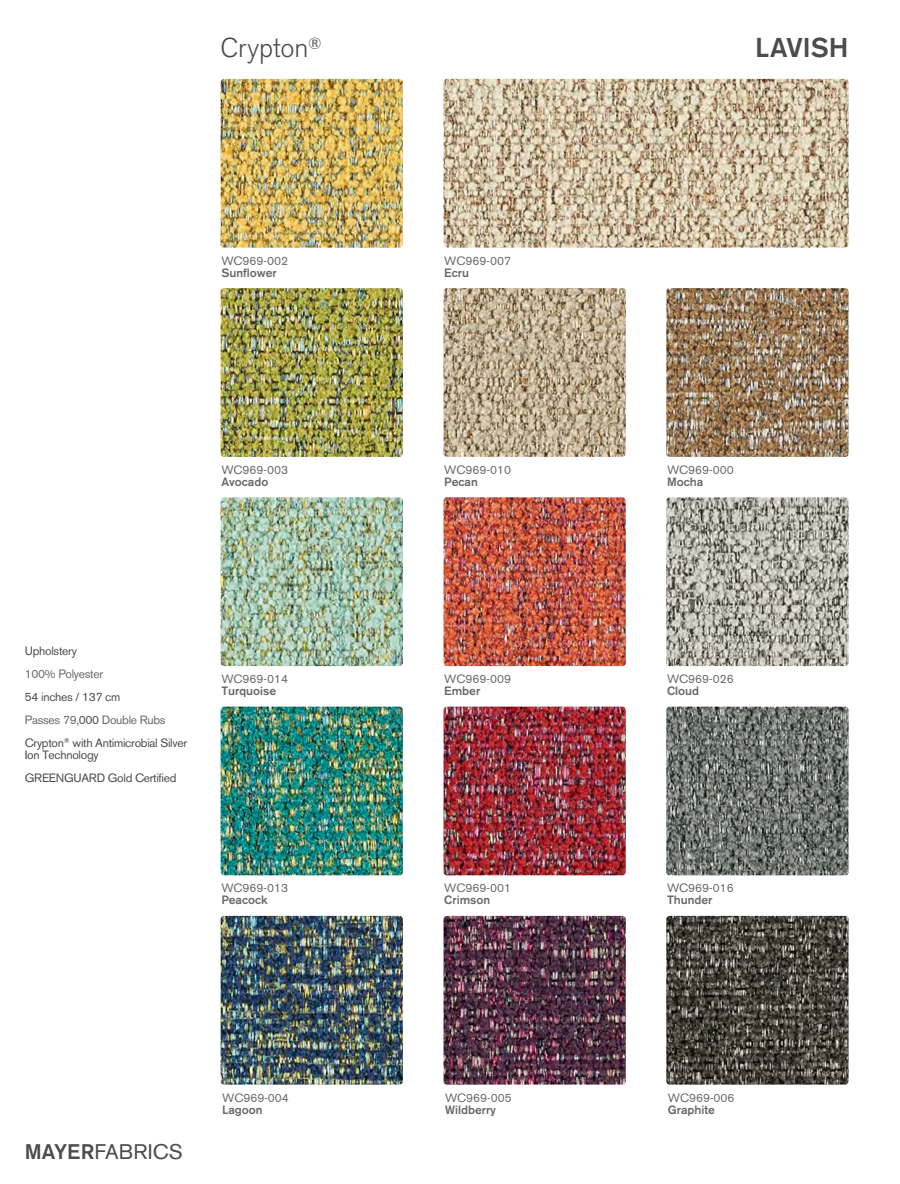
<style>
.page{position:relative;width:900px;height:1184px;background:#fff}
.page>*{position:absolute;margin:0;border:0;box-sizing:border-box;transform-origin:0 0}
.t1{font:300 27px "Akzidenz Grotesk BE";letter-spacing:-.005em;color:#4b4c4d}
.t2{font:500 27px "Akzidenz Grotesk BE";color:#4b4c4d}
.t3{font:21px "Akzidenz Grotesk BE";letter-spacing:.01em;color:#4b4c4d}
.t4{font:12px "Akzidenz Grotesk BE";color:#69696c}
.t5{font:500 12px "Akzidenz Grotesk BE";color:#69696c}
.t6{font:12px/12px "Akzidenz Grotesk BE";letter-spacing:-.025em;color:#4b4c4d}
.t7{font:12px "Akzidenz Grotesk BE";letter-spacing:-.025em;color:#69696c}
.s1{color:#4b4c4d}
.s2{font-weight:500}
</style>
<div class="page">
<img style="left:220px;top:78px;width:629px;height:1007px">
<p class="t1" style="left:221px;top:33px;width:102px">Crypton<sup>®</sup></p>
<p class="t2" style="left:755px;top:31px;width:95px">LAVISH</p>
<p class="t4" style="left:221px;top:253px;width:68px">WC969-002</p>
<p class="t5" style="left:221px;top:265px;width:57px">Sunflower</p>
<p class="t4" style="left:221px;top:462px;width:68px">WC969-003</p>
<p class="t5" style="left:221px;top:474px;width:48px">Avocado</p>
<p class="t6" style="left:25px;top:645px;width:54px">Upholstery</p>
<p class="t7" style="left:25px;top:667px;width:80px">100% Polyester</p>
<p class="t6" style="left:25px;top:691px;width:97px">54 inches / 137 cm</p>
<p class="t7" style="left:25px;top:712px;width:142px">Passes 79<span class="s1">,000</span> Double Rubs</p>
<p class="t6" style="left:25px;top:736px;width:164px">Crypton<sup>®</sup> with Antimicrobial Silver<br>Ion Technology</p>
<p class="t6" style="left:25px;top:771px;width:153px">GREENGUARD Gold Certified</p>
<p class="t4" style="left:221px;top:672px;width:68px">WC969-014</p>
<p class="t5" style="left:221px;top:683px;width:56px">Turquoise</p>
<p class="t4" style="left:221px;top:881px;width:68px">WC969-013</p>
<p class="t5" style="left:221px;top:893px;width:48px">Peacock</p>
<p class="t3" style="left:25px;top:1139px;width:160px"><span class="s2">MAYER</span>FABRICS</p>
<p class="t4" style="left:222px;top:1091px;width:68px">WC969-004</p>
<p class="t5" style="left:222px;top:1102px;width:42px">Lagoon</p>
<p class="t4" style="left:444px;top:253px;width:68px">WC969-007</p>
<p class="t5" style="left:444px;top:265px;width:26px">Ecru</p>
<p class="t4" style="left:444px;top:462px;width:68px">WC969-010</p>
<p class="t5" style="left:444px;top:474px;width:35px">Pecan</p>
<p class="t4" style="left:667px;top:462px;width:68px">WC969-000</p>
<p class="t5" style="left:667px;top:474px;width:38px">Mocha</p>
<p class="t4" style="left:444px;top:672px;width:68px">WC969-009</p>
<p class="t5" style="left:444px;top:683px;width:37px">Ember</p>
<p class="t4" style="left:667px;top:672px;width:68px">WC969-026</p>
<p class="t5" style="left:667px;top:683px;width:34px">Cloud</p>
<p class="t4" style="left:444px;top:881px;width:68px">WC969-001</p>
<p class="t5" style="left:444px;top:893px;width:47px">Crimson</p>
<p class="t4" style="left:667px;top:881px;width:68px">WC969-016</p>
<p class="t5" style="left:667px;top:893px;width:47px">Thunder</p>
<p class="t4" style="left:445px;top:1091px;width:68px">WC969-005</p>
<p class="t5" style="left:445px;top:1102px;width:52px">Wildberry</p>
<p class="t4" style="left:668px;top:1091px;width:68px">WC969-006</p>
<p class="t5" style="left:668px;top:1102px;width:49px">Graphite</p>
</div>
